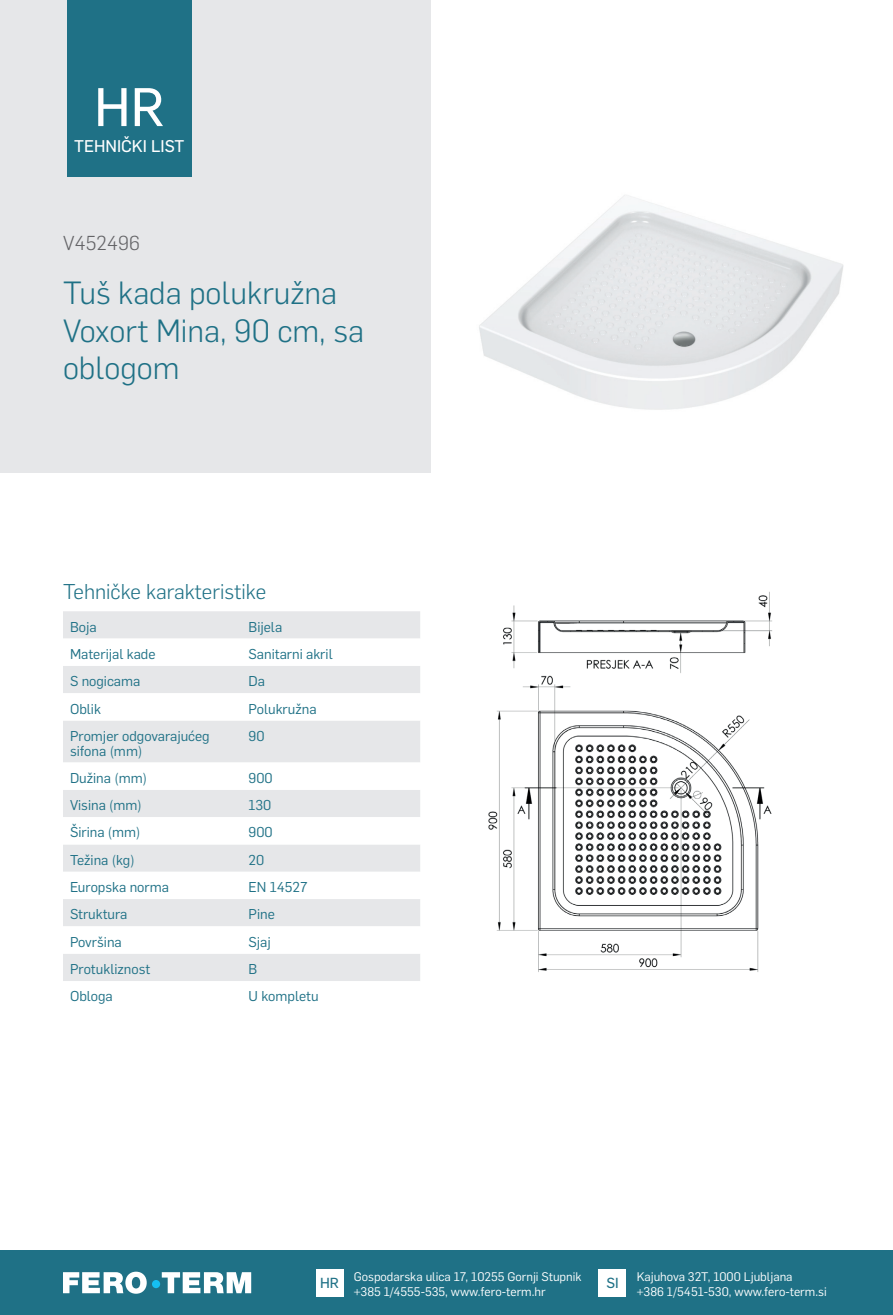
<style>
.page{position:relative;width:893px;height:1315px;background:#fff}
.page>*{position:absolute;margin:0;border:0;box-sizing:border-box;transform-origin:0 0}
.t1{font:53.2px "Flama Basic";color:#fff}
.t2{font:300 31.5px/37.8px "Flama";color:#1f7186}
.t3{font:300 21px "Flama";color:#1f7186}
.t4{font:300 19.78px "Flama";color:#636366}
.t5{font:16.62px "Flama Basic";color:#fff}
.t6{font:14.35px "Flama Basic";color:#1f7186}
.t7{font:14px/14.7px "Flama";color:#1f7186}
.t8{font:12.25px/15.8px "Flama";color:#fff}
</style>
<div class="page">
<div style="left:0;top:1250px;width:893px;height:65px;background:#1f7186"></div>
<div style="left:316px;top:1269px;width:27px;height:27px;background:#fff"></div>
<div style="left:599px;top:1269px;width:27px;height:27px;background:#fff"></div>
<svg style="left:63px;top:1271px;width:188px;height:22px"></svg>
<div style="left:152px;top:1280px;width:8px;height:8px;background:#15c0f2;border-radius:50%"></div>
<img style="left:479px;top:195px;width:365px;height:215px">
<img style="left:488px;top:591px;width:284px;height:381px">
<div style="left:0;top:0;width:430px;height:472px;background:#e6e7e9"></div>
<div style="left:67px;top:0;width:124px;height:177px;background:#1f7186"></div>
<div style="left:63px;top:611px;width:357px;height:27px;background:#e6e7e9"></div>
<svg style="left:63px;top:666px;width:357px;height:315px;fill:#e6e7e9"></svg>
<h1 class="t1" style="left:94px;top:70px;width:72px">HR</h1>
<p class="t5" style="left:74px;top:134px;width:112px">TEHNIČKI LIST</p>
<h3 class="t4" style="left:63px;top:229px;width:78px">V452496</h3>
<h2 class="t2" style="left:63px;top:272px;width:302px">Tuš kada polukružna<br>Voxort Mina, 90 cm, sa oblogom</h2>
<h3 class="t3" style="left:63px;top:577px;width:205px">Tehničke karakteristike</h3>
<p class="t7" style="left:70px;top:618px;width:28px">Boja</p>
<p class="t7" style="left:249px;top:618px;width:35px">Bijela</p>
<p class="t7" style="left:70px;top:645px;width:87px">Materijal kade</p>
<p class="t7" style="left:249px;top:645px;width:86px">Sanitarni akril</p>
<p class="t7" style="left:70px;top:673px;width:72px">S nogicama</p>
<p class="t7" style="left:249px;top:673px;width:18px">Da</p>
<p class="t7" style="left:70px;top:700px;width:32px">Oblik</p>
<p class="t7" style="left:249px;top:700px;width:69px">Polukružna</p>
<p class="t7" style="left:70px;top:727px;width:141px">Promjer odgovarajućeg sifona (mm)</p>
<p class="t7" style="left:249px;top:727px;width:18px">90</p>
<p class="t7" style="left:70px;top:769px;width:78px">Dužina (mm)</p>
<p class="t7" style="left:249px;top:769px;width:26px">900</p>
<p class="t7" style="left:70px;top:797px;width:73px">Visina (mm)</p>
<p class="t7" style="left:249px;top:797px;width:24px">130</p>
<p class="t7" style="left:70px;top:824px;width:72px">Širina (mm)</p>
<p class="t7" style="left:249px;top:824px;width:26px">900</p>
<p class="t7" style="left:70px;top:851px;width:66px">Težina (kg)</p>
<p class="t7" style="left:249px;top:851px;width:17px">20</p>
<p class="t7" style="left:70px;top:879px;width:100px">Europska norma</p>
<p class="t7" style="left:249px;top:879px;width:60px">EN 14527</p>
<p class="t7" style="left:70px;top:906px;width:59px">Struktura</p>
<p class="t7" style="left:249px;top:906px;width:28px">Pine</p>
<p class="t7" style="left:70px;top:933px;width:53px">Površina</p>
<p class="t7" style="left:249px;top:933px;width:24px">Sjaj</p>
<p class="t7" style="left:70px;top:960px;width:82px">Protukliznost</p>
<p class="t7" style="left:249px;top:960px;width:10px">B</p>
<p class="t7" style="left:70px;top:988px;width:44px">Obloga</p>
<p class="t7" style="left:249px;top:988px;width:72px">U kompletu</p>
<p class="t6" style="left:320px;top:1272px;width:20px">HR</p>
<p class="t8" style="left:637px;top:1267px;width:191px">Kajuhova 32T, 1000 Ljubljana<br>+386 1/5451-530, www.fero-term.si</p>
<p class="t8" style="left:354px;top:1267px;width:229px">Gospodarska ulica 17, 10255 Gornji Stupnik +385 1/4555-535, www.fero-term.hr</p>
<p class="t6" style="left:606px;top:1272px;width:14px">SI</p>
</div>
